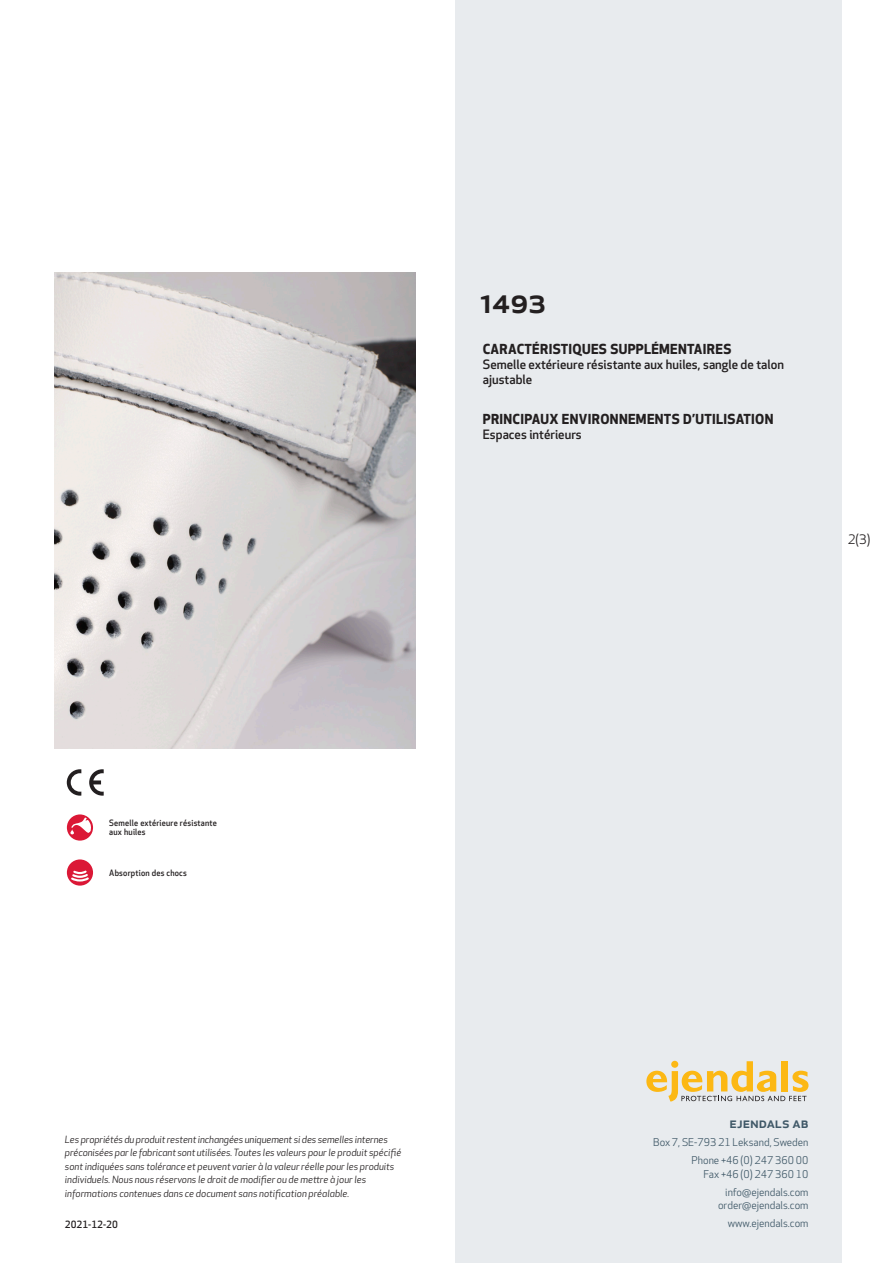
<style>
.page{position:relative;width:893px;height:1263px;background:#fff}
.page>*{position:absolute;margin:0;border:0;box-sizing:border-box;transform-origin:0 0}
.prodname{font:500 34.5px "Apex New";color:#231f20}
.t1{font:500 15px "Apex New";color:#405968}
.Funktion_body{font:700 13.5px "Apex New";letter-spacing:.025em;color:#231f20}
.t2{font:12.75px "Apex New";color:#231f20}
.Funktion_body-2{font:500 12.6px/15px "Apex New";color:#231f20}
.t3{font:10.5px/18px "Apex New";color:#405968;text-align:right}
.t4{font:italic 9.75px/13.5px "Apex New";color:#231f20}
.t5{font:500 9.75px "Apex New";color:#231f20}
.Funktion_body-3{font:500 8.55px/9px "Apex New";letter-spacing:.025em;color:#231f20;scale:.95 1}
</style>
<div class="page">
<div style="left:455px;top:0;width:387px;height:1263px;background:#e8ebee"></div>
<svg style="left:646px;top:1061px;width:162px;height:40px"></svg>
<svg style="left:67px;top:814px;width:26px;height:27px"></svg>
<svg style="left:70px;top:817px;width:21px;height:17px"></svg>
<div style="left:67px;top:859px;width:26px;height:27px;background:#db1836;border-radius:50%"></div>
<svg style="left:69px;top:870px;width:22px;height:13px"></svg>
<svg style="left:89px;top:769px;width:15px;height:27px"></svg>
<svg style="left:67px;top:769px;width:14px;height:27px"></svg>
<img style="left:54px;top:272px;width:361px;height:476px">
<p class="prodname" style="left:480px;top:277px;width:67px">1493</p>
<p class="Funktion_body" style="left:483px;top:339px;width:250px">CARACTÉRISTIQUES SUPPLÉMENTAIRES</p>
<p class="Funktion_body-2" style="left:483px;top:356px;width:303px">Semelle extérieure résistante aux huiles, sangle de talon ajustable</p>
<p class="Funktion_body" style="left:483px;top:410px;width:292px">PRINCIPAUX ENVIRONNEMENTS D’UTILISATION</p>
<p class="Funktion_body-2" style="left:483px;top:427px;width:100px">Espaces intérieurs</p>
<h3 class="t2" style="left:848px;top:531px;width:24px">2(3)</h3>
<p class="Funktion_body-3" style="left:109px;top:819px;width:115px">Semelle extérieure résistante aux huiles</p>
<p class="Funktion_body-3" style="left:109px;top:868px;width:83px">Absorption des chocs</p>
<p class="t4" style="left:65px;top:1132px;width:338px">Les propriétés du produit restent inchangées uniquement si des semelles internes préconisées par le fabricant sont utilisées. Toutes les valeurs pour le produit spécifié sont indiquées sans tolérance et peuvent varier à la valeur réelle pour les produits individuels. Nous nous réservons le droit de modifier ou de mettre à jour les informations contenues dans ce document sans notification préalable.</p>
<p class="t5" style="left:65px;top:1218px;width:54px">2021-12-20</p>
<h2 class="t1" style="left:729px;top:1113px;width:80px">ejendals ab</h2>
<p class="t3" style="left:653px;top:1133px;width:157px">Box 7, SE-793 21 Leksand, Sweden<br>Phone +46 (0) 247 360 00</p>
<p class="t3" style="left:703px;top:1165px;width:107px">Fax +46 (0) 247 360 10 info@ejendals.com</p>
<p class="t3" style="left:718px;top:1196px;width:92px">order@ejendals.com</p>
<p class="t3" style="left:728px;top:1215px;width:82px">www.ejendals.com</p>
</div>
